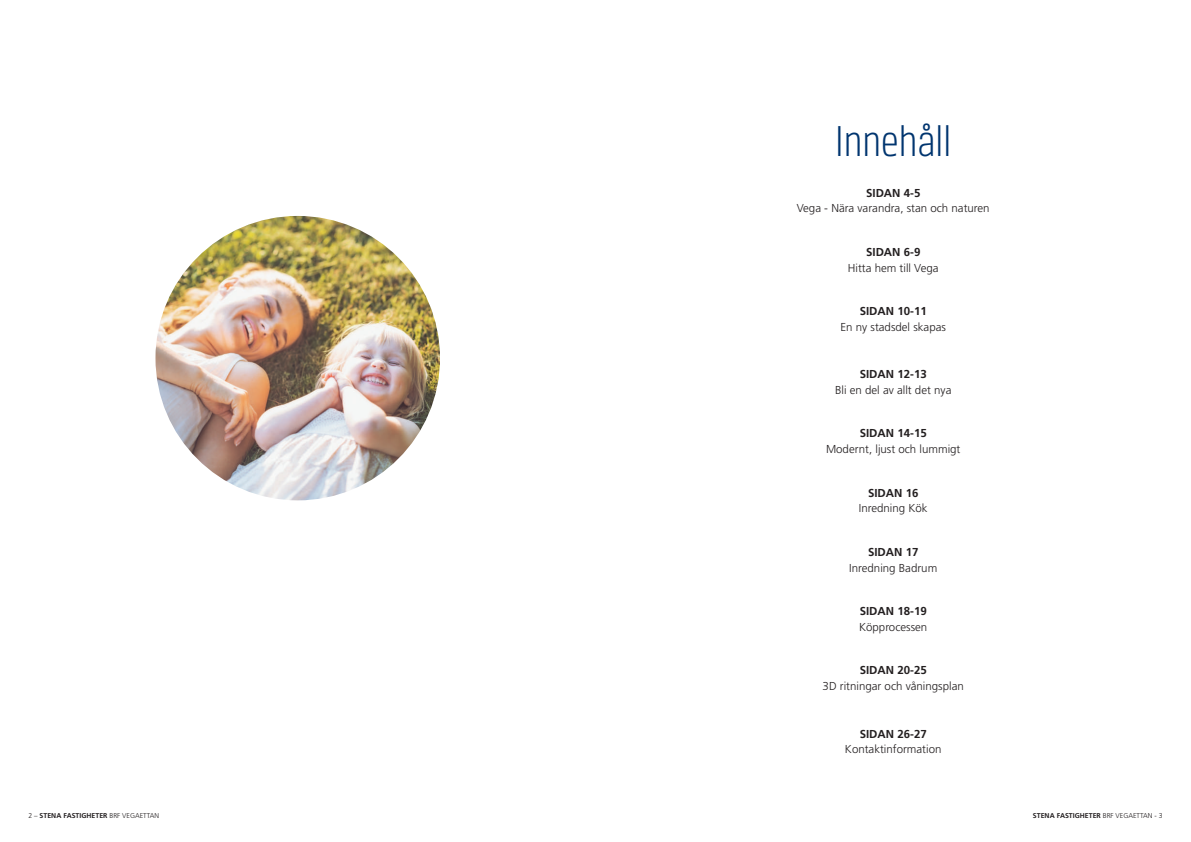
<style>
.page{position:relative;width:1191px;height:842px;background:#fff}
.page>*{position:absolute;margin:0;border:0;box-sizing:border-box;transform-origin:0 0}
.t1{font:300 46px "Breuer Condensed";color:#00356f}
.t2{font:300 11.5px "Frutiger LT Std";color:#231f20}
.t3{font:700 11.5px "Frutiger LT Std";color:#231f20}
.t4{font:700 7px "Frutiger LT Std";color:#231f20}
.s1{font-weight:300}
</style>
<div class="page">
<img style="left:155px;top:216px;width:285px;height:284px;border-radius:142px">
<h1 class="t1" style="left:835px;top:117px;width:117px">Innehåll</h1>
<p class="t3" style="left:866px;top:186px;width:56px">SIDAN 4-5</p>
<p class="t2" style="left:797px;top:202px;width:194px">Vega - Nära varandra, stan och naturen</p>
<p class="t3" style="left:866px;top:245px;width:56px">SIDAN 6-9</p>
<p class="t2" style="left:848px;top:261px;width:92px">Hitta hem till Vega</p>
<p class="t3" style="left:859px;top:304px;width:69px">SIDAN 10-11</p>
<p class="t2" style="left:840px;top:320px;width:107px">En ny stadsdel skapas</p>
<p class="t3" style="left:859px;top:367px;width:69px">SIDAN 12-13</p>
<p class="t2" style="left:835px;top:384px;width:118px">Bli en del av allt det nya</p>
<p class="t3" style="left:859px;top:427px;width:69px">SIDAN 14-15</p>
<p class="t2" style="left:826px;top:443px;width:136px">Modernt, ljust och lummigt</p>
<p class="t3" style="left:868px;top:486px;width:52px">SIDAN 16</p>
<p class="t2" style="left:859px;top:502px;width:70px">Inredning Kök</p>
<p class="t3" style="left:868px;top:545px;width:52px">SIDAN 17</p>
<p class="t2" style="left:849px;top:561px;width:89px">Inredning Badrum</p>
<p class="t3" style="left:859px;top:604px;width:69px">SIDAN 18-19</p>
<p class="t2" style="left:859px;top:620px;width:70px">Köpprocessen</p>
<p class="t3" style="left:859px;top:663px;width:69px">SIDAN 20-25</p>
<p class="t2" style="left:822px;top:680px;width:143px">3D ritningar och våningsplan</p>
<p class="t3" style="left:859px;top:727px;width:69px">SIDAN 26-27</p>
<p class="t2" style="left:845px;top:743px;width:98px">Kontaktinformation</p>
<p class="t4" style="left:28px;top:812px;width:132px"><span class="s1">2 –</span> STENA FASTIGHETER <span class="s1">BRF VEGAETTAN</span></p>
<p class="t4" style="left:1033px;top:812px;width:131px">STENA FASTIGHETER <span class="s1">BRF VEGAETTAN - 3</span></p>
</div>
